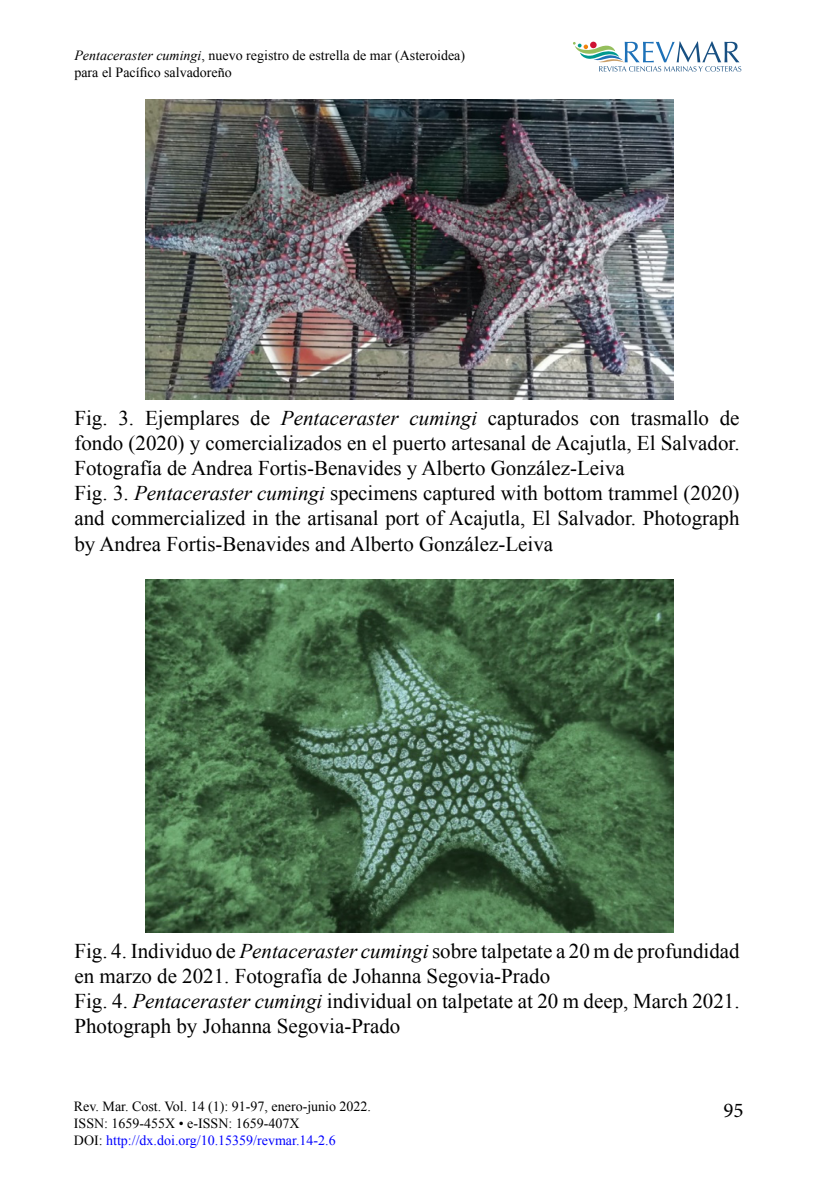
<style>
.page{position:relative;width:819px;height:1197px;background:#fff}
.page>*{position:absolute;margin:0;border:0;box-sizing:border-box;transform-origin:0 0}
.t1{font:21px/25.2px "Times New Roman";color:#000}
.t2{font:21px "Minion Pro";color:#000}
.t3{font:14px/16.8px "Times New Roman";color:#000}
.s1{font-style:italic}
.s2{color:#00f}
</style>
<div class="page">
<svg style="left:573px;top:41px;width:168px;height:31px"></svg>
<img style="left:146px;top:99px;width:527px;height:300px">
<img style="left:146px;top:580px;width:527px;height:352px">
<p class="t3" style="left:74px;top:47px;width:392px"><span class="s1">Pentaceraster cumingi</span>, nuevo registro de estrella de mar (Asteroidea) para el Pacífico salvadoreño</p>
<p class="t1" style="left:74px;top:405px;width:667px">Fig. 3. Ejemplares de <span class="s1">Pentaceraster cumingi</span> capturados con trasmallo de fondo (2020) y comercializados en el puerto artesanal de Acajutla, El Salvador.<br>Fotografía de Andrea Fortis-Benavides y Alberto González-Leiva<br>Fig. 3. <span class="s1">Pentaceraster cumingi</span> specimens captured with bottom trammel (2020) and commercialized in the artisanal port of Acajutla, El Salvador. Photograph by Andrea Fortis-Benavides and Alberto González-Leiva</p>
<p class="t1" style="left:74px;top:938px;width:667px">Fig. 4. Individuo de <span class="s1">Pentaceraster cumingi</span> sobre talpetate a 20 m de profundidad en marzo de 2021. Fotografía de Johanna Segovia-Prado<br>Fig. 4. <span class="s1">Pentaceraster cumingi</span> individual on talpetate at 20 m deep, March 2021.<br>Photograph by Johanna Segovia-Prado</p>
<p class="t3" style="left:74px;top:1098px;width:299px">Rev. Mar. Cost. Vol. 14 (1): 91-97, enero-junio 2022.<br>ISSN: 1659-455X • e-ISSN: 1659-407X<br>DOI: <span class="s2">http://dx.doi.org/10.15359/revmar.14-2.6</span></p>
<p class="t2" style="left:723px;top:1096px;width:22px">95</p>
</div>
